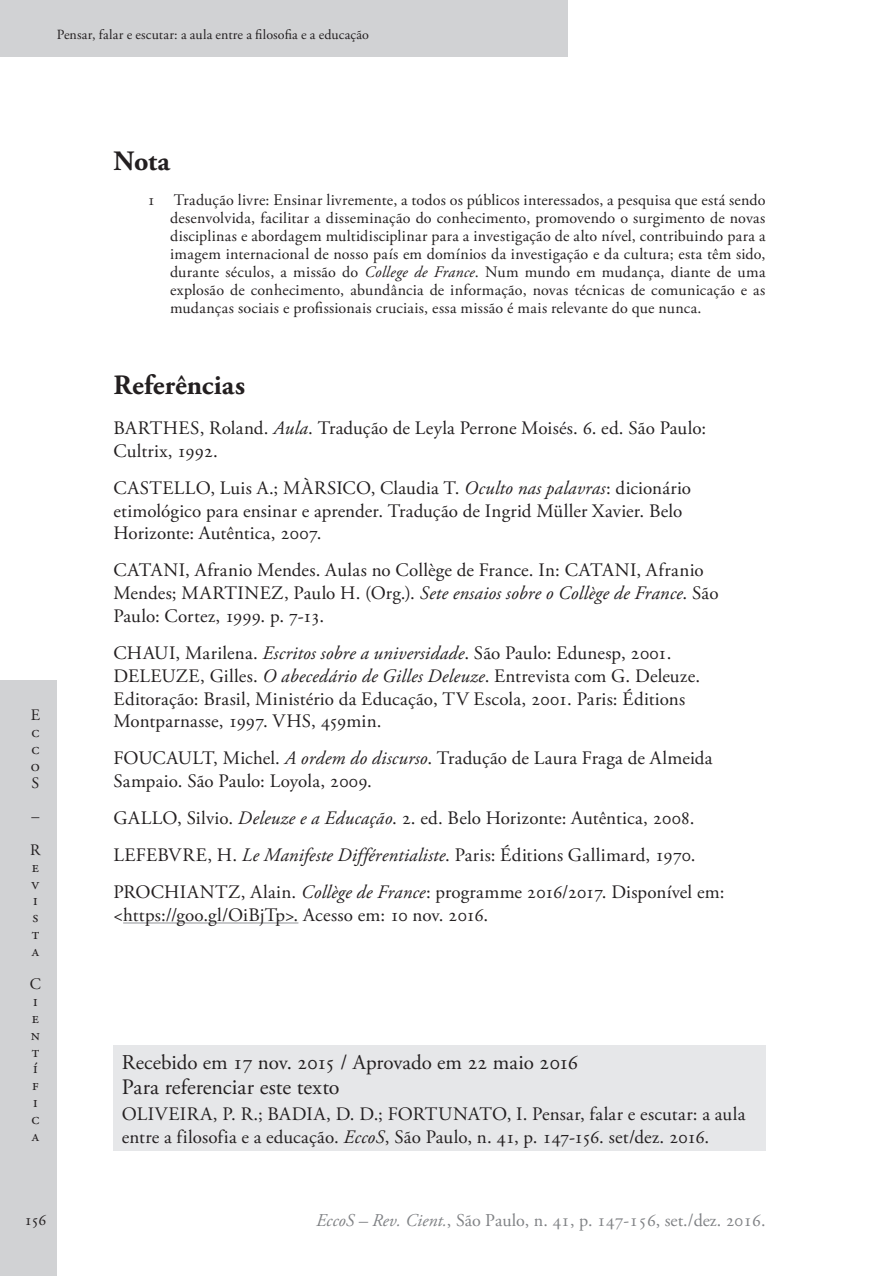
<style>
.page{position:relative;width:879px;height:1276px;background:#fff}
.page>*{position:absolute;margin:0;border:0;box-sizing:border-box;transform-origin:0 0}
.Ec_SubTitulo{font:700 28px "Adobe Garamond Pro";color:#231f20}
.Ec_Tabela_-_titulo{font:22px "Adobe Garamond Pro";color:#231f20}
.Ec_Tabela_-_corpo{font:21px "Adobe Garamond Pro";letter-spacing:-.01em;color:#231f20}
.Ec_Referencias{font:19px/22.8px "Adobe Garamond Pro";letter-spacing:.01em;color:#231f20}
.t1{font:18px "Adobe Garamond Pro";color:#808285}
.Ec_Nota{font:16px/16.8px "Adobe Garamond Pro";letter-spacing:.015em;color:#231f20;text-align:justify}
.t2{font:14px "Adobe Garamond Pro";letter-spacing:.005em;color:#231f20}
.s1{font-style:italic}
</style>
<div class="page">
<div style="left:0;top:680px;width:57px;height:596px;background:#d1d2d4"></div>
<div style="left:0;top:0;width:567px;height:57px;background:#d1d2d4"></div>
<hr style="left:123px;top:922px;width:175px;height:1px;background:#939598">
<div style="left:113px;top:1045px;width:652px;height:106px;background:#e6e7e9"></div>
<p class="t2" style="left:57px;top:26px;width:314px">Pensar, falar e escutar: a aula entre a filosofia e a educação</p>
<p class="Ec_Nota" style="left:31px;top:707px;width:11px">E c c o S</p>
<p class="Ec_Nota" style="left:30px;top:800px;width:12px;line-height:33.6px">–<br>R</p>
<p class="Ec_Nota" style="left:32px;top:859px;width:9px">e v i s t a</p>
<p class="Ec_Nota" style="left:30px;top:976px;width:13px;text-align:left">C i e n t í f i c a</p>
<p class="Ec_SubTitulo" style="left:113px;top:145px;width:58px">Nota</p>
<p class="Ec_Nota" style="left:170px;top:192px;width:597px;line-height:18px;text-indent:-23px">1 Tradução livre: Ensinar livremente, a todos os públicos interessados, a pesquisa que está sendo desenvolvida, facilitar a disseminação do conhecimento, promovendo o surgimento de novas disciplinas e abordagem multidisciplinar para a investigação de alto nível, contribuindo para a imagem internacional de nosso país em domínios da investigação e da cultura; esta têm sido, durante séculos, a missão do <span class="s1">College de France</span>. Num mundo em mudança, diante de uma explosão de conhecimento, abundância de informação, novas técnicas de comunicação e as mudanças sociais e profissionais cruciais, essa missão é mais relevante do que nunca.</p>
<p class="Ec_SubTitulo" style="left:113px;top:369px;width:133px">Referências</p>
<p class="Ec_Referencias" style="left:113px;top:417px;width:594px">BARTHES, Roland. <span class="s1">Aula</span>. Tradução de Leyla Perrone Moisés. 6. ed. São Paulo:<br>Cultrix, 1992.</p>
<p class="Ec_Referencias" style="left:113px;top:477px;width:579px">CASTELLO, Luis A.; MÀRSICO, Claudia T. <span class="s1">Oculto nas palavras</span>: dicionário etimológico para ensinar e aprender. Tradução de Ingrid Müller Xavier. Belo<br>Horizonte: Autêntica, 2007.</p>
<p class="Ec_Referencias" style="left:113px;top:559px;width:607px">CATANI, Afranio Mendes. Aulas no Collège de France. In: CATANI, Afranio<br>Mendes; MARTINEZ, Paulo H. (Org.). <span class="s1">Sete ensaios sobre o Collège de France</span>. São<br>Paulo: Cortez, 1999. p. 7-13.</p>
<p class="Ec_Referencias" style="left:113px;top:642px;width:588px">CHAUI, Marilena. <span class="s1">Escritos sobre a universidade</span>. São Paulo: Edunesp, 2001.<br>DELEUZE, Gilles. <span class="s1">O abecedário de Gilles Deleuze</span>. Entrevista com G. Deleuze.<br>Editoração: Brasil, Ministério da Educação, TV Escola, 2001. Paris: Éditions Montparnasse, 1997. VHS, 459min.</p>
<p class="Ec_Referencias" style="left:113px;top:747px;width:601px">FOUCAULT, Michel. <span class="s1">A ordem do discurso</span>. Tradução de Laura Fraga de Almeida<br>Sampaio. São Paulo: Loyola, 2009.</p>
<p class="Ec_Referencias" style="left:113px;top:807px;width:582px">GALLO, Silvio. <span class="s1">Deleuze e a Educação</span>. 2. ed. Belo Horizonte: Autêntica, 2008.</p>
<p class="Ec_Referencias" style="left:113px;top:844px;width:584px">LEFEBVRE, H. <span class="s1">Le Manifeste Différentialiste</span>. Paris: Éditions Gallimard, 1970.</p>
<p class="Ec_Referencias" style="left:113px;top:881px;width:612px">PROCHIANTZ, Alain. <span class="s1">Collège de France</span>: programme 2016/2017. Disponível em: &lt;https://goo.gl/OiBjTp&gt;. Acesso em: 10 nov. 2016.</p>
<p class="Ec_Tabela_-_corpo" style="left:122px;top:1049px;width:458px">Recebido em 17 nov. 2015 / Aprovado em 22 maio 2016</p>
<p class="Ec_Tabela_-_titulo" style="left:122px;top:1074px;width:219px">Para referenciar este texto</p>
<p class="Ec_Referencias" style="left:122px;top:1103px;width:625px">OLIVEIRA, P. R.; BADIA, D. D.; FORTUNATO, I. Pensar, falar e escutar: a aula entre a filosofia e a educação. <span class="s1">EccoS</span>, São Paulo, n. 41, p. 147-156. set/dez. 2016.</p>
<p class="Ec_Nota" style="left:25px;top:1212px;width:23px">156</p>
<p class="t1" style="left:316px;top:1209px;width:451px"><span class="s1">EccoS – Rev. Cient.</span>, São Paulo, n. 41, p. 147-156, set./dez. 2016.</p>
</div>
